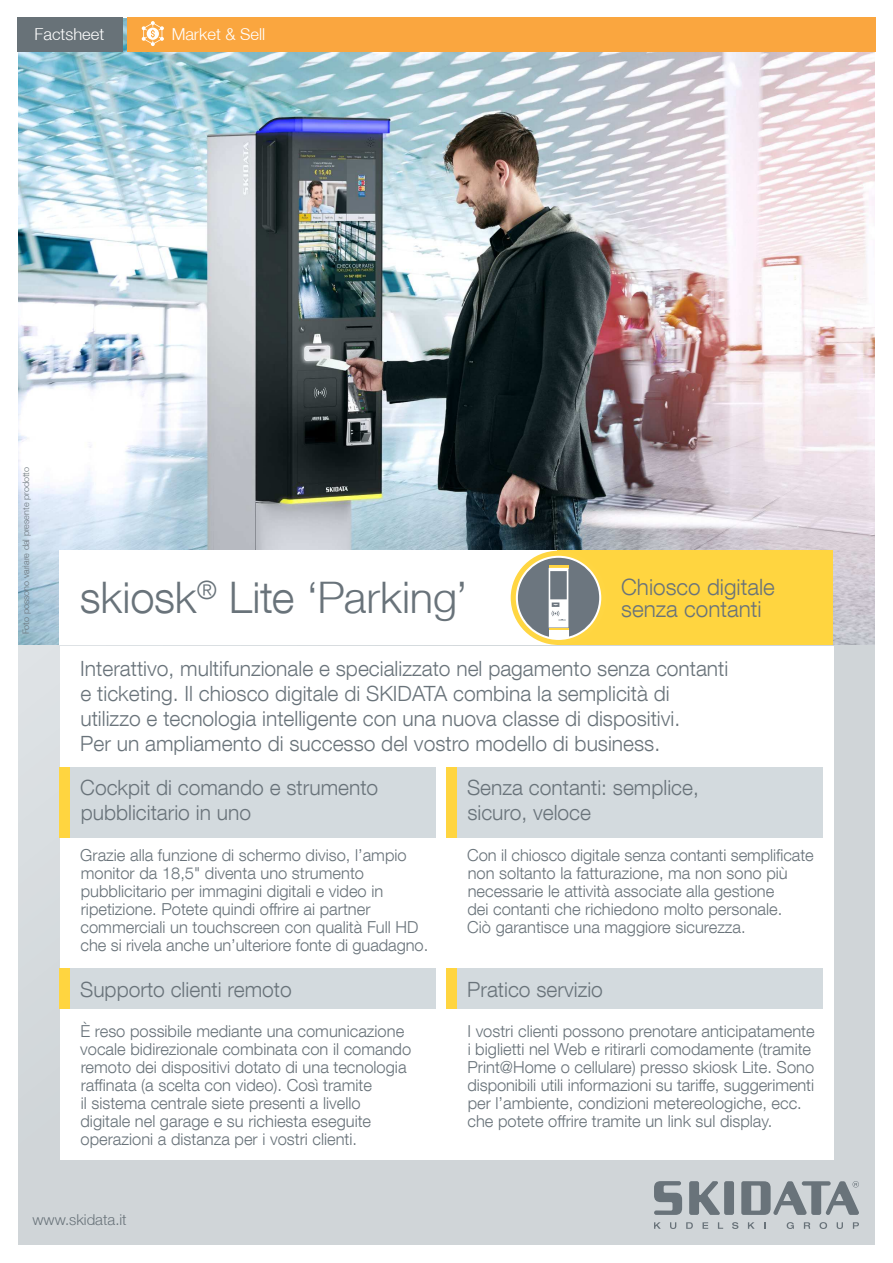
<style>
.page{position:relative;width:893px;height:1263px;background:#fff}
.page>*{position:absolute;margin:0;border:0;box-sizing:border-box;transform-origin:0 0}
.t1{font:300 43.5px "Helvetica Neue LT Com";letter-spacing:-.005em;color:#69737a}
.t2{font:300 22.5px/22.5px "Helvetica Neue LT Com";color:#69737a}
.t3{font:300 21px/25.2px "Helvetica Neue LT Com";color:#69737a}
.t4{font:300 16.5px/18px "Helvetica Neue LT Com";color:#69737a}
.t5{font:300 16.5px "Helvetica Neue LT";color:#fff}
.t6{font:300 15px "Helvetica Neue LT";color:#69737a}
.t7{font:300 9px "Helvetica Neue LT";color:#69737a}
.s1{font-family:"Helvetica Neue LT"}
</style>
<div class="page">
<div style="left:0;top:0;width:893px;height:1263px;background:linear-gradient(to right,#d2d7da,#d1d6d8)"></div>
<img style="left:19px;top:17px;width:857px;height:628px">
<div style="left:0;top:0;width:19px;height:1263px;background:#fff"></div>
<div style="left:0;top:0;width:893px;height:17px;background:#fff"></div>
<div style="left:0;top:1246px;width:893px;height:17px;background:#fff"></div>
<div style="left:876px;top:0;width:17px;height:1263px;background:#fff"></div>
<svg style="left:654px;top:1222px;width:7px;height:7px"></svg>
<svg style="left:670px;top:1222px;width:6px;height:7px"></svg>
<svg style="left:686px;top:1222px;width:7px;height:7px"></svg>
<svg style="left:702px;top:1222px;width:6px;height:7px"></svg>
<svg style="left:718px;top:1222px;width:5px;height:7px"></svg>
<svg style="left:732px;top:1222px;width:6px;height:7px"></svg>
<svg style="left:748px;top:1222px;width:7px;height:7px"></svg>
<svg style="left:787px;top:1222px;width:7px;height:7px"></svg>
<svg style="left:804px;top:1222px;width:6px;height:7px"></svg>
<svg style="left:819px;top:1222px;width:8px;height:7px"></svg>
<svg style="left:837px;top:1222px;width:6px;height:7px"></svg>
<svg style="left:853px;top:1222px;width:6px;height:7px"></svg>
<svg style="left:654px;top:1181px;width:28px;height:34px"></svg>
<div style="left:724px;top:1181px;width:10px;height:34px;background:#69737a;border-radius:2px"></div>
<svg style="left:741px;top:1181px;width:118px;height:34px;background:#98a0a5"></svg>
<svg style="left:689px;top:1181px;width:31px;height:34px"></svg>
<div style="left:60px;top:647px;width:773px;height:513px;background:#fff"></div>
<div style="left:60px;top:551px;width:537px;height:94px;background:#fff"></div>
<div style="left:557px;top:551px;width:276px;height:94px;background:#ffd540"></div>
<div style="left:60px;top:767px;width:376px;height:70px;background:#d3dade"></div>
<div style="left:446px;top:767px;width:377px;height:70px;background:#d3dade"></div>
<div style="left:446px;top:767px;width:11px;height:70px;background:#ffd540"></div>
<div style="left:60px;top:767px;width:10px;height:70px;background:#ffd540"></div>
<div style="left:60px;top:969px;width:376px;height:40px;background:#d3dade"></div>
<div style="left:446px;top:969px;width:377px;height:40px;background:#d3dade"></div>
<div style="left:446px;top:969px;width:11px;height:40px;background:#ffd540"></div>
<div style="left:60px;top:969px;width:10px;height:40px;background:#ffd540"></div>
<div style="left:127px;top:17px;width:749px;height:34px;background:#faa63f"></div>
<svg style="left:142px;top:21px;width:22px;height:25px"></svg>
<div style="left:17px;top:17px;width:106px;height:34px;background:#687278"></div>
<div style="left:511px;top:551px;width:95px;height:94px;background:#ffd642;border-radius:50%"></div>
<svg style="left:516px;top:556px;width:85px;height:84px"></svg>
<p class="t5" style="left:35px;top:28px;width:71px">Factsheet</p>
<p class="t5" style="left:172px;top:28px;width:95px">Market &amp; Sell</p>
<p class="t7" style="left:23px;top:634px;width:169px;rotate:-90deg">Foto possono variare dal presente prodotto</p>
<h1 class="t1" style="left:80px;top:582px;width:389px">skiosk<sup>®</sup> Lite <span class="s1">‘Parking’</span></h1>
<h2 class="t2" style="left:621px;top:577px;width:155px">Chiosco digitale senza contanti</h2>
<p class="t3" style="left:80px;top:658px;width:650px">Interattivo, multifunzionale e specializzato nel pagamento senza contanti e ticketing. Il chiosco digitale di SKIDATA combina la semplicità di utilizzo e tecnologia intelligente con una nuova classe di dispositivi.<br>Per un ampliamento di successo del vostro modello di business.</p>
<p class="t3" style="left:80px;top:777px;width:299px">Cockpit di comando e strumento pubblicitario in uno</p>
<p class="t4" style="left:80px;top:847px;width:349px">Grazie alla funzione di schermo diviso, l’ampio monitor da 18,5" diventa uno strumento pubblicitario per immagini digitali e video in ripetizione. Potete quindi offrire ai partner commerciali un touchscreen con qualità Full HD che si rivela anche un’ulteriore fonte di guadagno.</p>
<p class="t3" style="left:80px;top:978px;width:213px">Supporto clienti remoto</p>
<p class="t4" style="left:80px;top:1024px;width:333px">È reso possibile mediante una comunicazione vocale bidirezionale combinata con il comando remoto dei dispositivi dotato di una tecnologia raffinata (a scelta con video). Così tramite<br>il sistema centrale siete presenti a livello digitale nel garage e su richiesta eseguite operazioni a distanza per i vostri clienti.</p>
<p class="t6" style="left:33px;top:1214px;width:96px">www.skidata.it</p>
<p class="t3" style="left:467px;top:777px;width:233px">Senza contanti: semplice, sicuro, veloce</p>
<p class="t4" style="left:467px;top:845px;width:348px">Con il chiosco digitale senza contanti semplificate non soltanto la fatturazione, ma non sono più necessarie le attività associate alla gestione<br>dei contanti che richiedono molto personale.<br>Ciò garantisce una maggiore sicurezza.</p>
<p class="t3" style="left:467px;top:978px;width:137px">Pratico servizio</p>
<p class="t4" style="left:467px;top:1024px;width:349px">I vostri clienti possono prenotare anticipatamente i biglietti nel Web e ritirarli comodamente (tramite Print@Home o cellulare) presso skiosk Lite. Sono disponibili utili informazioni su tariffe, suggerimenti per l’ambiente, condizioni metereologiche, ecc. che potete offrire tramite un link sul display.</p>
</div>
